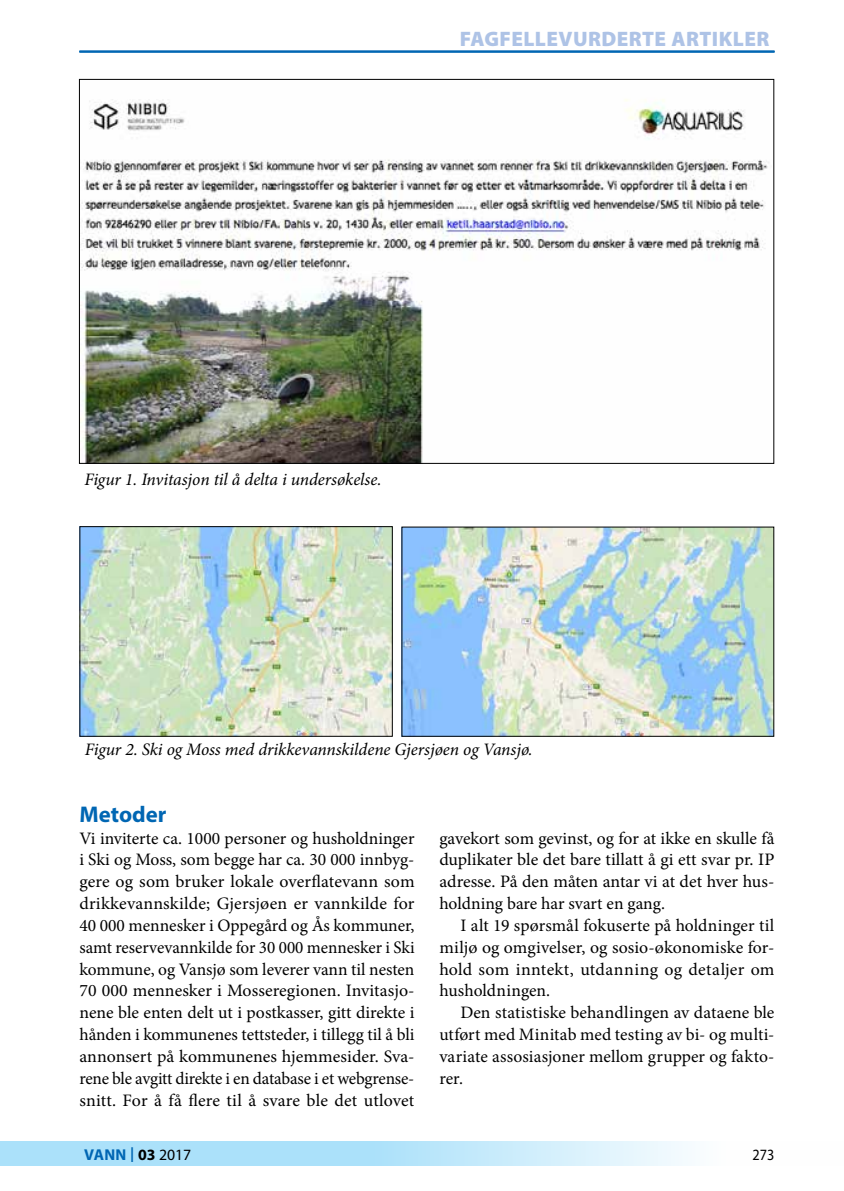
<style>
.page{position:relative;width:844px;height:1191px;background:#fff}
.page>*{position:absolute;margin:0;border:0;box-sizing:border-box;transform-origin:0 0}
.t1{font:700 22.75px "Myriad Pro";color:#0066b3}
.t2{font:900 21px "Myriad Pro";letter-spacing:.02em;color:#aec3e6}
.t3{font:17.5px/21.9px "Minion Pro";color:#000;text-align:justify}
.t4{font:italic 17.5px "Minion Pro";letter-spacing:-.005em;color:#000}
.t5{font:700 15.75px "Myriad Pro";letter-spacing:.01em;color:#0066b3}
.t6{font:15.75px "Myriad Pro";color:#000;scale:.9 1}
.s1{font-weight:400;font-size:21.88px}
.s2{color:#000}
.s3{font-weight:400;color:#000}
</style>
<div class="page">
<svg style="left:1px;top:1141px;width:687px;height:25px;background:#bbe6fa"></svg>
<svg style="left:0;top:1141px;width:1px;height:25px"></svg>
<hr style="left:79px;top:51px;width:695px;height:1px;background:#0066b3">
<img style="left:81px;top:99px;width:688px;height:363px">
<img style="left:81px;top:528px;width:309px;height:206px">
<div style="left:79px;top:526px;width:313px;height:210px;border:1px solid #000"></div>
<img style="left:403px;top:528px;width:369px;height:206px">
<p class="t2" style="left:459px;top:24px;width:311px">FAGFELLEVURDERTE ARTIKLER</p>
<p class="t4" style="left:84px;top:467px;width:299px">Figur 1. Invitasjon til å delta i undersøkelse.</p>
<p class="t4" style="left:85px;top:738px;width:449px">Figur 2. Ski og Moss med drikkevannskildene Gjersjøen og Vansjø.</p>
<h1 class="t1" style="left:79px;top:799px;width:88px">Metoder</h1>
<p class="t3" style="left:79px;top:827px;width:336px;text-align:left">Vi inviterte ca. 1000 personer og husholdninger i Ski og Moss, som begge har ca. 30 000 innbyg&shy;gere og som bruker lokale overflatevann som drikkevannskilde; Gjersjøen er vannkilde for 40 000 mennesker i Oppegård og Ås kommuner, samt reservevannkilde for 30 000 mennesker i Ski kommune, og Vansjø som leverer vann til nesten 70 000 mennesker i Mosseregionen. Invitasjo&shy;nene ble enten delt ut i postkasser, gitt direkte i hånden i kommunenes tettsteder, i tillegg til å bli annonsert på kommunenes hjemmesider. Sva&shy;rene ble avgitt direkte i en database i et webgrense&shy;snitt. For å få flere til å svare ble det utlovet</p>
<p class="t3" style="left:439px;top:827px;width:336px">gavekort som gevinst, og for at ikke en skulle få duplikater ble det bare tillatt å gi ett svar pr. IP adresse. På den måten antar vi at det hver hus&shy;holdning bare har svart en gang.</p>
<p class="t3" style="left:439px;top:914px;width:336px;text-indent:21px">I alt 19 spørsmål fokuserte på holdninger til miljø og omgivelser, og sosio-økonomiske for&shy;hold som inntekt, utdanning og detaljer om husholdningen.</p>
<p class="t3" style="left:439px;top:1001px;width:336px;text-indent:21px">Den statistiske behandlingen av dataene ble utført med Minitab med testing av bi- og multi&shy;variate assosiasjoner mellom grupper og fakto&shy;rer.</p>
<p class="t5" style="left:84px;top:1144px;width:109px">VANN <span class="s1">I</span> <span class="s2">03</span> <span class="s3">2017</span></p>
<p class="t6" style="left:752px;top:1145px;width:26px">273</p>
</div>
